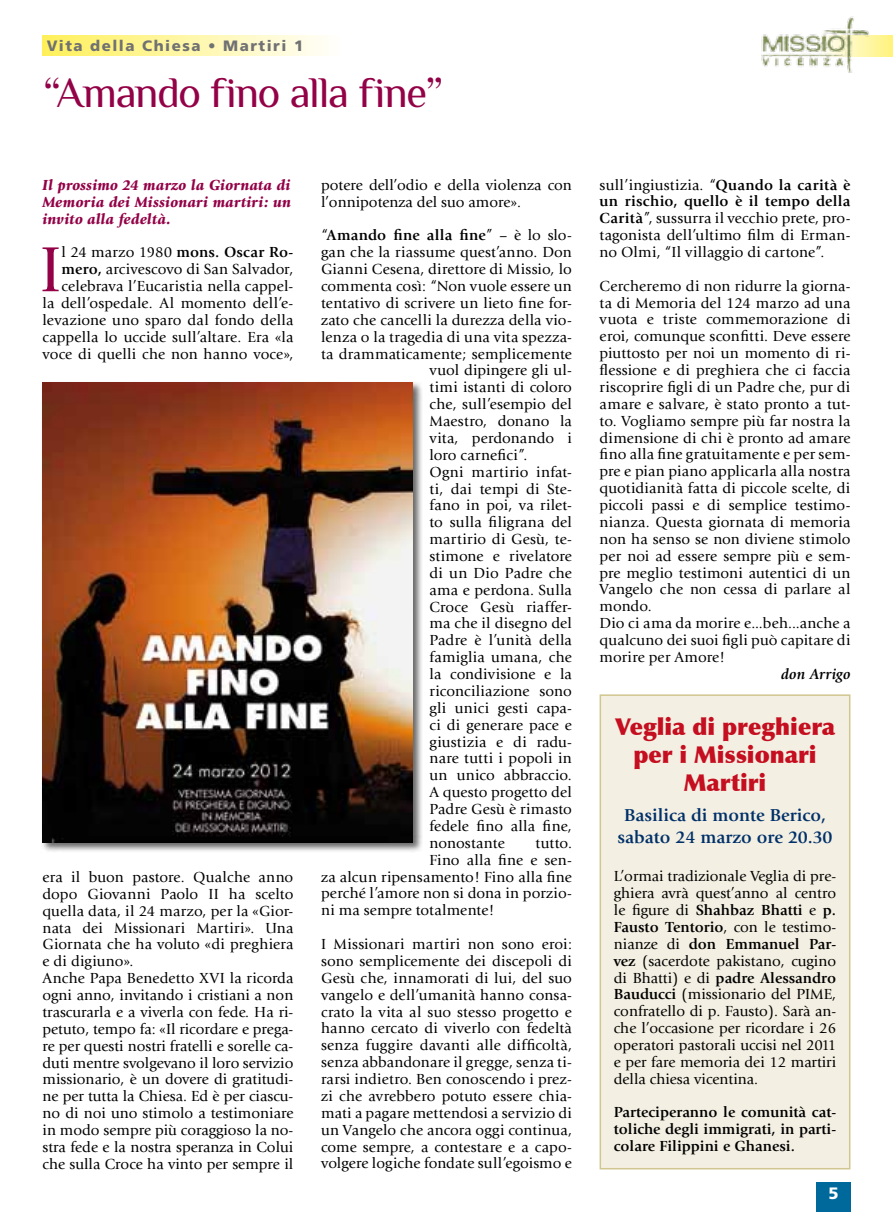
<style>
.page{position:relative;width:893px;height:1212px;background:#fff}
.page>*{position:absolute;margin:0;border:0;box-sizing:border-box;transform-origin:0 0}
.t1{font:66.3px "Giovanni";color:#930247}
.t2{font:43.5px "Philosopher";letter-spacing:-.03em;color:#930247}
.t3{font:900 23.25px/27.9px "Optima";color:#c50e1f;text-align:center}
.t4{font:700 18px/21.6px "Giovanni";color:#003069;text-align:center}
.t5{font:900 16.5px "Frutiger";color:#fff}
.t6{font:15.15px/16.8px "Giovanni";letter-spacing:.005em;color:#000}
.t7{font:700 15.15px/16.8px "Giovanni";color:#000;text-align:justify}
.t8{font:italic 900 15.15px/16.8px "Giovanni";letter-spacing:.01em;color:#930247;text-align:justify}
.t9{font:15.15px "Giovanni";letter-spacing:.025em;color:#000}
.t10{font:italic 700 15.15px "Giovanni";letter-spacing:.005em;color:#000}
.t11{font:900 15px "Frutiger";letter-spacing:.1em;color:#707172}
.s1{font-weight:700}
.s2{font-weight:400}
.s3{font-style:italic}
</style>
<div class="page">
<div style="left:43px;top:35px;width:297px;height:21px;background:linear-gradient(to right,#fff05a,#fffefc)"></div>
<div style="left:40px;top:380px;width:383px;height:472px;background:#000;opacity:.6"></div>
<img style="left:43px;top:382px;width:369px;height:460px">
<div style="left:600px;top:695px;width:250px;height:474px;background:#f3efe2"></div>
<div style="left:600px;top:694px;width:250px;height:475px;border:2px solid #d0c68f"></div>
<div style="left:816px;top:1182px;width:34px;height:30px;background:#00699b"></div>
<svg style="left:871px;top:35px;width:22px;height:22px"></svg>
<img style="left:761px;top:16px;width:110px;height:57px">
<p class="t11" style="left:47px;top:37px;width:258px">Vita della Chiesa • Martiri 1</p>
<h2 class="t2" style="left:43px;top:70px;width:403px">“Amando fino alla fine”</h2>
<p class="t8" style="left:43px;top:177px;width:250px">Il prossimo 24 marzo la Giornata di Memoria dei Missionari martiri: un invito alla fedeltà.</p>
<h1 class="t1" style="left:40px;top:232px;width:24px">I</h1>
<p class="t6" style="left:43px;top:244px;width:252px;text-align:right">l 24 marzo 1980 <span class="s1">mons. Oscar Ro&shy;mero,</span> arcivescovo di San Salvador, celebrava l’Eucaristia nella cappel-<br>la dell’ospedale. Al momento dell’e&shy;levazione uno sparo dal fondo della cappella lo uccide sull’altare. Era «la voce di quelli che non hanno voce»,</p>
<p class="t6" style="left:43px;top:869px;width:252px">era il buon pastore. Qualche anno dopo Giovanni Paolo II ha scelto quella data, il 24 marzo, per la «Gior&shy;nata dei Missionari Martiri». Una Giornata che ha voluto «di preghiera e di digiuno».<br>Anche Papa Benedetto XVI la ricorda ogni anno, invitando i cristiani a non trascurarla e a viverla con fede. Ha ri&shy;petuto, tempo fa: «Il ricordare e prega&shy;re per questi nostri fratelli e sorelle ca&shy;duti mentre svolgevano il loro servizio missionario, è un dovere di gratitudi&shy;ne per tutta la Chiesa. Ed è per ciascu&shy;no di noi uno stimolo a testimoniare in modo sempre più coraggioso la no&shy;stra fede e la nostra speranza in Colui che sulla Croce ha vinto per sempre il</p>
<p class="t6" style="left:321px;top:177px;width:252px">potere dell’odio e della violenza con l’onnipotenza del suo amore».</p>
<p class="t7" style="left:321px;top:227px;width:252px"><span class="s2">“</span>Amando fine alla fine<span class="s2">” – è lo slo-</span></p>
<p class="t6" style="left:321px;top:244px;width:252px">gan che la riassume quest’anno. Don</p>
<p class="t6" style="left:321px;top:261px;width:252px">Gianni Cesena, direttore di Missio<span class="s3">,</span> lo</p>
<p class="t6" style="left:321px;top:278px;width:252px">commenta così: “Non vuole essere un</p>
<p class="t6" style="left:321px;top:295px;width:252px">tentativo di scrivere un lieto fine for-</p>
<p class="t6" style="left:321px;top:312px;width:252px">zato che cancelli la durezza della vio-</p>
<p class="t6" style="left:321px;top:328px;width:252px">lenza o la tragedia di una vita spezza-</p>
<p class="t6" style="left:321px;top:345px;width:252px">ta drammaticamente; semplicemente</p>
<p class="t6" style="left:429px;top:362px;width:144px">vuol dipingere gli ul-</p>
<p class="t6" style="left:429px;top:379px;width:144px">timi istanti di coloro</p>
<p class="t6" style="left:429px;top:396px;width:144px">che, sull’esempio del</p>
<p class="t6" style="left:429px;top:413px;width:144px">Maestro, donano la</p>
<p class="t6" style="left:429px;top:430px;width:144px">vita, perdonando i</p>
<p class="t9" style="left:429px;top:446px;width:100px">loro carnefici”.</p>
<p class="t6" style="left:429px;top:463px;width:144px">Ogni martirio infat-</p>
<p class="t6" style="left:429px;top:480px;width:144px">ti, dai tempi di Ste-</p>
<p class="t6" style="left:429px;top:497px;width:144px">fano in poi, va rilet-</p>
<p class="t6" style="left:429px;top:514px;width:144px">to sulla filigrana del</p>
<p class="t6" style="left:429px;top:531px;width:144px">martirio di Gesù, te-</p>
<p class="t6" style="left:429px;top:548px;width:144px">stimone e rivelatore</p>
<p class="t6" style="left:429px;top:565px;width:144px">di un Dio Padre che</p>
<p class="t6" style="left:429px;top:581px;width:144px">ama e perdona. Sulla</p>
<p class="t6" style="left:429px;top:598px;width:144px">Croce Gesù riaffer-</p>
<p class="t6" style="left:429px;top:615px;width:144px">ma che il disegno del</p>
<p class="t6" style="left:429px;top:632px;width:144px">Padre è l’unità della</p>
<p class="t6" style="left:429px;top:649px;width:144px">famiglia umana, che</p>
<p class="t6" style="left:429px;top:666px;width:144px">la condivisione e la</p>
<p class="t6" style="left:429px;top:683px;width:144px">riconciliazione sono</p>
<p class="t6" style="left:429px;top:700px;width:144px">gli unici gesti capa-</p>
<p class="t6" style="left:429px;top:716px;width:144px">ci di generare pace e</p>
<p class="t6" style="left:429px;top:733px;width:144px">giustizia e di radu-</p>
<p class="t6" style="left:429px;top:750px;width:144px">nare tutti i popoli in</p>
<p class="t6" style="left:429px;top:767px;width:144px">un unico abbraccio.</p>
<p class="t6" style="left:429px;top:784px;width:144px">A questo progetto del</p>
<p class="t6" style="left:429px;top:801px;width:144px">Padre Gesù è rimasto</p>
<p class="t6" style="left:429px;top:818px;width:144px">fedele fino alla fine,</p>
<p class="t6" style="left:429px;top:835px;width:77px">nonostante</p>
<p class="t6" style="left:535px;top:835px;width:38px">tutto.</p>
<p class="t6" style="left:429px;top:851px;width:144px">Fino alla fine e sen-</p>
<p class="t6" style="left:321px;top:868px;width:252px">za alcun ripensamento! Fino alla fine</p>
<p class="t6" style="left:321px;top:885px;width:252px">perché l’amore non si dona in porzio-</p>
<p class="t6" style="left:321px;top:902px;width:175px">ni ma sempre totalmente!</p>
<p class="t6" style="left:321px;top:936px;width:252px;text-align:justify">I Missionari martiri non sono eroi: sono semplicemente dei discepoli di Gesù che, innamorati di lui, del suo vangelo e dell’umanità hanno consa&shy;crato la vita al suo stesso progetto e hanno cercato di viverlo con fedeltà senza fuggire davanti alle difficoltà, senza abbandonare il gregge, senza ti&shy;rarsi indietro. Ben conoscendo i prez&shy;zi che avrebbero potuto essere chia&shy;mati a pagare mettendosi a servizio di un Vangelo che ancora oggi continua, come sempre, a contestare e a capo&shy;volgere logiche fondate sull’egoismo e</p>
<p class="t6" style="left:600px;top:176px;width:252px;text-align:justify">sull’ingiustizia. “<span class="s1">Quando la carità è un rischio, quello è il tempo della Carità</span>”, sussurra il vecchio prete, pro&shy;tagonista dell’ultimo film di Erman&shy;no Olmi, “Il villaggio di cartone”.</p>
<p class="t6" style="left:600px;top:278px;width:252px">Cercheremo di non ridurre la giorna&shy;ta di Memoria del 124 marzo ad una vuota e triste commemorazione di eroi, comunque sconfitti. Deve essere piuttosto per noi un momento di ri&shy;flessione e di preghiera che ci faccia riscoprire figli di un Padre che, pur di amare e salvare, è stato pronto a tut&shy;to. Vogliamo sempre più far nostra la dimensione di chi è pronto ad amare fino alla fine gratuitamente e per sem&shy;pre e pian piano applicarla alla nostra quotidianità fatta di piccole scelte, di piccoli passi e di semplice testimo&shy;nianza. Questa giornata di memoria non ha senso se non diviene stimolo per noi ad essere sempre più e sem&shy;pre meglio testimoni autentici di un Vangelo che non cessa di parlare al mondo.<br>Dio ci ama da morire e...beh...anche a qualcuno dei suoi figli può capitare di morire per Amore!</p>
<p class="t10" style="left:781px;top:665px;width:71px">don Arrigo</p>
<h3 class="t3" style="left:615px;top:713px;width:222px">Veglia di preghiera per i Missionari<br>Martiri</h3>
<p class="t4" style="left:617px;top:804px;width:217px">Basilica di monte Berico, sabato 24 marzo ore 20.30</p>
<p class="t6" style="left:614px;top:868px;width:224px;text-align:justify">L’ormai tradizionale Veglia di pre&shy;ghiera avrà quest’anno al centro le figure di <span class="s1">Shahbaz Bhatti</span> e <span class="s1">p.<br>Fausto Tentorio</span>, con le testimo&shy;nianze di <span class="s1">don Emmanuel Par&shy;vez</span> (sacerdote pakistano, cugino di Bhatti) e di <span class="s1">padre Alessandro Bauducci</span> (missionario del PIME, confratello di p. Fausto). Sarà an&shy;che l’occasione per ricordare i 26 operatori pastorali uccisi nel 2011 e per fare memoria dei 12 martiri della chiesa vicentina.</p>
<p class="t7" style="left:614px;top:1104px;width:224px">Parteciperanno le comunità cat&shy;toliche degli immigrati, in parti&shy;colare Filippini e Ghanesi.</p>
<p class="t5" style="left:828px;top:1183px;width:12px">5</p>
</div>
